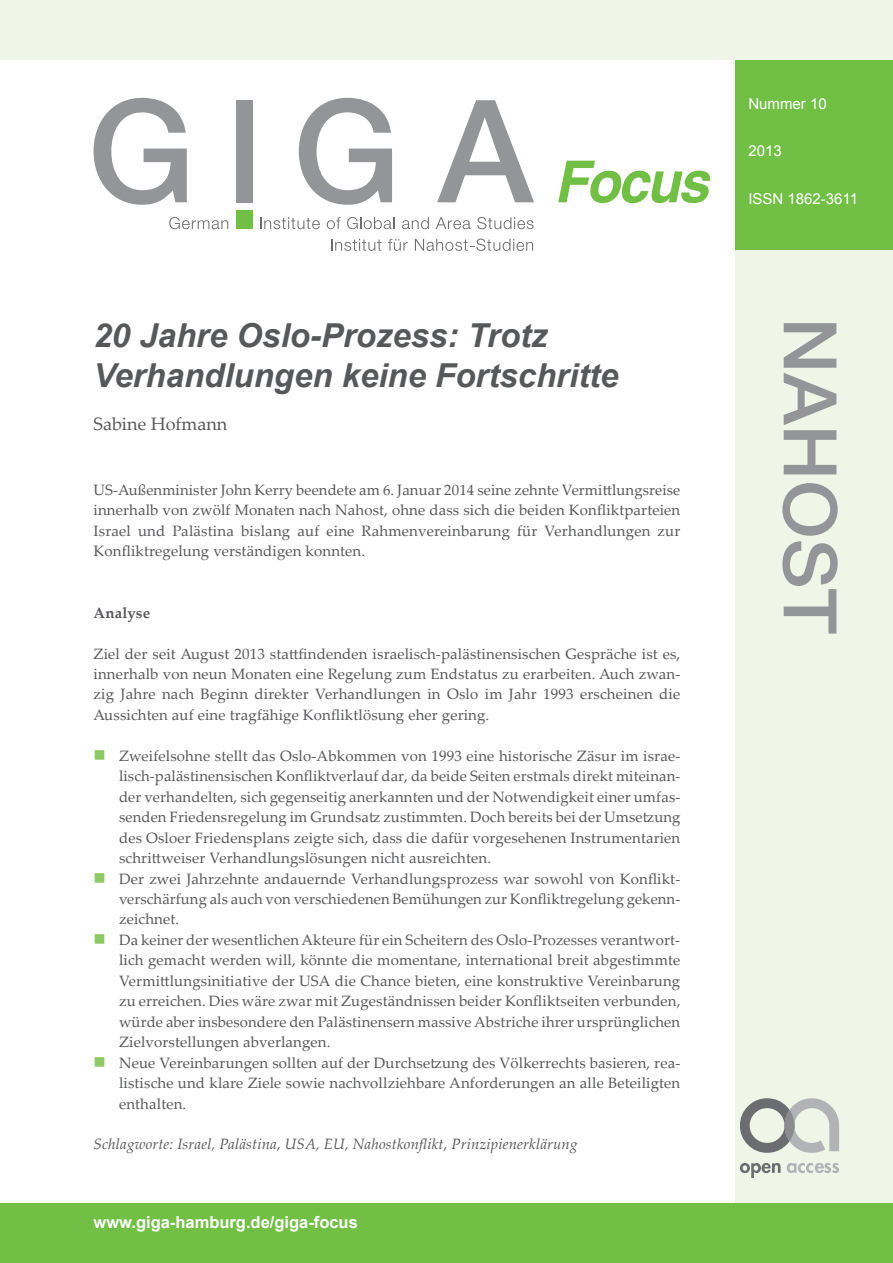
<style>
.page{position:relative;width:893px;height:1263px;background:#fff}
.page>*{position:absolute;margin:0;border:0;box-sizing:border-box;transform-origin:0 0}
.t1{font:italic 700 33px/39.6px "Arial";color:#57585a}
.t2{font:18px "Palatino Linotype";color:#57585a}
.t3{font:700 16.5px "Arial";color:#fff}
.t4{font:15px/20.4px "Palatino Linotype";letter-spacing:.01em;color:#57585a;text-align:justify}
.t5{font:italic 15px "Palatino Linotype";letter-spacing:.01em;color:#57585a}
.t6{font:15px "Arial";color:#fff}
.t7{font:700 15px "Palatino Linotype";letter-spacing:.01em;color:#57585a}
</style>
<div class="page">
<div style="left:736px;top:60px;width:157px;height:207px;background:#71bf44"></div>
<div style="left:736px;top:251px;width:157px;height:1012px;background:#eff6e8"></div>
<div style="left:0;top:1203px;width:893px;height:60px;background:#71bf44"></div>
<div style="left:0;top:0;width:893px;height:60px;background:#eff6e8"></div>
<svg style="left:784px;top:323px;width:52px;height:151px"></svg>
<svg style="left:782px;top:483px;width:56px;height:151px"></svg>
<svg style="left:331px;top:239px;width:50px;height:12px"></svg>
<svg style="left:388px;top:239px;width:20px;height:12px"></svg>
<svg style="left:415px;top:239px;width:118px;height:12px"></svg>
<svg style="left:169px;top:217px;width:59px;height:12px"></svg>
<svg style="left:260px;top:217px;width:60px;height:12px"></svg>
<svg style="left:327px;top:217px;width:14px;height:12px"></svg>
<svg style="left:347px;top:217px;width:47px;height:12px"></svg>
<svg style="left:402px;top:217px;width:27px;height:12px"></svg>
<svg style="left:436px;top:217px;width:34px;height:12px"></svg>
<svg style="left:477px;top:217px;width:57px;height:12px"></svg>
<div style="left:236px;top:100px;width:17px;height:102px;background:#939598"></div>
<svg style="left:94px;top:98px;width:93px;height:107px"></svg>
<svg style="left:299px;top:98px;width:93px;height:107px"></svg>
<svg style="left:437px;top:100px;width:97px;height:102px"></svg>
<div style="left:236px;top:211px;width:17px;height:18px;background:#71bf44"></div>
<svg style="left:558px;top:161px;width:153px;height:42px"></svg>
<svg style="left:740px;top:1098px;width:99px;height:55px"></svg>
<svg style="left:740px;top:1163px;width:41px;height:15px"></svg>
<svg style="left:787px;top:1163px;width:52px;height:10px"></svg>
<h1 class="t1" style="left:94px;top:317px;width:527px">20 Jahre Oslo-Prozess: Trotz<br>Verhandlungen keine Fortschritte</h1>
<p class="t2" style="left:94px;top:411px;width:135px">Sabine Hofmann</p>
<p class="t4" style="left:94px;top:479px;width:588px">US-Außenminister John Kerry beendete am 6. Januar 2014 seine zehnte Vermittlungsreise innerhalb von zwölf Monaten nach Nahost, ohne dass sich die beiden Konfliktparteien Israel und Palästina bislang auf eine Rahmenvereinbarung für Verhandlungen zur Konfliktregelung verständigen konnten.</p>
<p class="t7" style="left:94px;top:602px;width:58px">Analyse</p>
<p class="t4" style="left:94px;top:643px;width:588px">Ziel der seit August 2013 stattfindenden israelisch-palästinensischen Gespräche ist es, innerhalb von neun Monaten eine Regelung zum Endstatus zu erarbeiten. Auch zwan&shy;zig Jahre nach Beginn direkter Verhandlungen in Oslo im Jahr 1993 erscheinen die Aussichten auf eine tragfähige Konfliktlösung eher gering.</p>
<p class="t4" style="left:119px;top:745px;width:563px;text-align:left">Zweifelsohne stellt das Oslo-Abkommen von 1993 eine historische Zäsur im israe&shy;lisch-palästinensischen Konfliktverlauf dar, da beide Seiten erstmals direkt miteinan&shy;der verhandelten, sich gegenseitig anerkannten und der Notwendigkeit einer umfas&shy;senden Friedensregelung im Grundsatz zustimmten. Doch bereits bei der Umsetzung des Osloer Friedensplans zeigte sich, dass die dafür vorgesehenen Instrumentarien schrittweiser Verhandlungslösungen nicht ausreichten.<br>Der zwei Jahrzehnte andauernde Verhandlungsprozess war sowohl von Konflikt&shy;verschärfung als auch von verschiedenen Bemühungen zur Konfliktregelung gekenn&shy;zeichnet.<br>Da keiner der wesentlichen Akteure für ein Scheitern des Oslo-Prozesses verantwort&shy;lich gemacht werden will, könnte die momentane, international breit abgestimmte Vermittlungsinitiative der USA die Chance bieten, eine konstruktive Vereinbarung zu erreichen. Dies wäre zwar mit Zugeständnissen beider Konfliktseiten verbunden, würde aber insbesondere den Palästinensern massive Abstriche ihrer ursprünglichen Zielvorstellungen abverlangen.<br>Neue Vereinbarungen sollten auf der Durchsetzung des Völkerrechts basieren, rea&shy;listische und klare Ziele sowie nachvollziehbare Anforderungen an alle Beteiligten enthalten.</p>
<p class="t5" style="left:94px;top:1134px;width:486px">Schlagworte: Israel, Palästina, USA, EU, Nahostkonflikt, Prinzipienerklärung</p>
<p class="t3" style="left:94px;top:1211px;width:266px">www.giga-hamburg.de/giga-focus</p>
<p class="t6" style="left:748px;top:94px;width:80px">Nummer 10</p>
<p class="t6" style="left:748px;top:141px;width:35px">2013</p>
<p class="t6" style="left:748px;top:189px;width:111px">ISSN 1862-3611</p>
</div>
